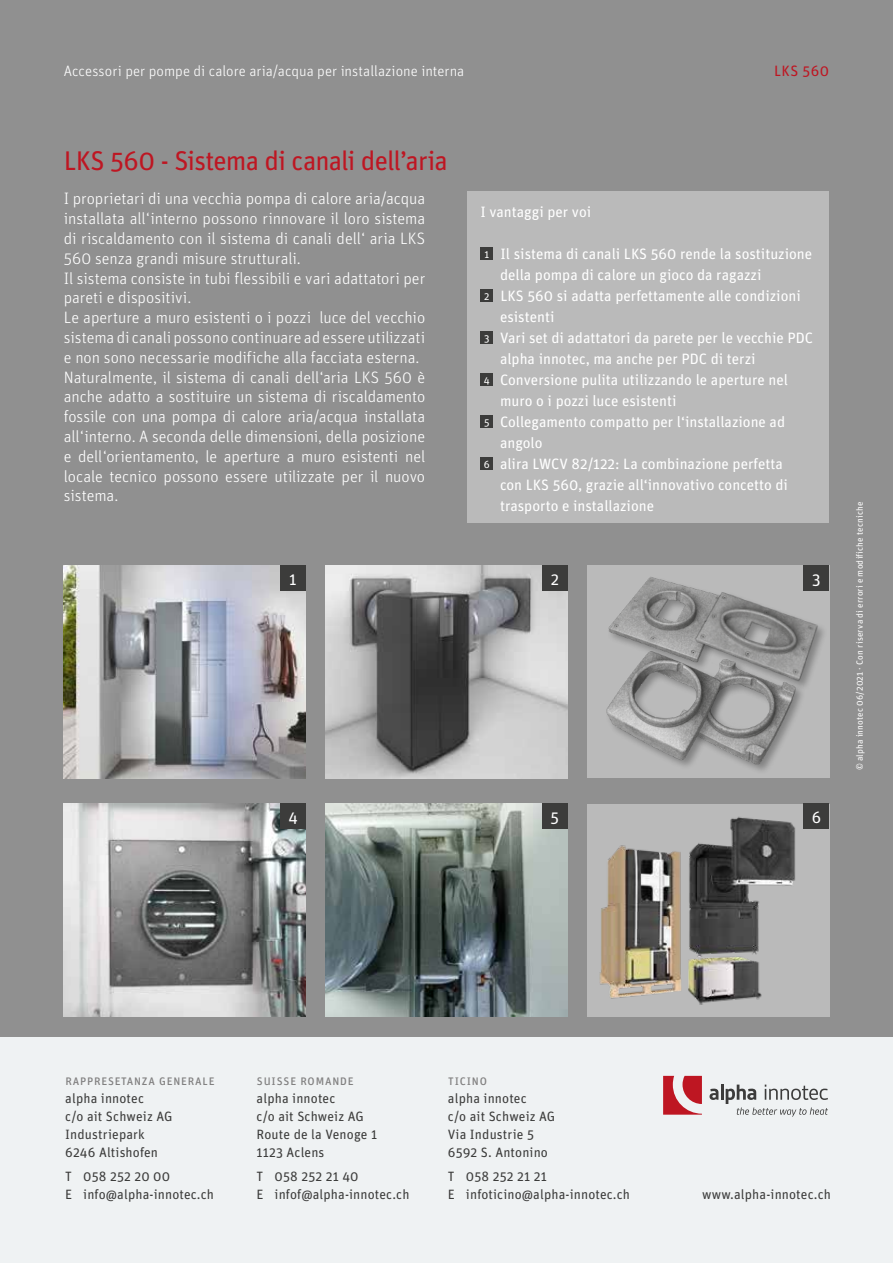
<style>
.page{position:relative;width:893px;height:1263px;background:#909090}
.page>*{position:absolute;margin:0;border:0;box-sizing:border-box;transform-origin:0 0}
.t1{font:27px "Unit Pro";letter-spacing:-.03em;color:#be1622}
.t2{font:300 16.5px/19.8px "Unit Pro";letter-spacing:-.005em;color:#fff}
.t3{font:16.5px "Unit Pro";color:#fff}
.t4{font:15px "Unit Pro";color:#fff}
.t5{font:300 15px "Unit Pro";letter-spacing:.005em;color:#fff}
.t6{font:15px "Unit Pro";letter-spacing:.03em;color:#be1622}
.t7{font:13.5px/18px "Unit Pro";letter-spacing:.01em;color:#3c3c3b}
.t8{font:13.5px "Unit Pro";letter-spacing:.01em;color:#818080}
.t9{font:9px "Unit Pro";letter-spacing:.025em;color:#fff}
.s1{font-size:10.5px}
</style>
<div class="page">
<div style="left:0;top:1037px;width:893px;height:226px;background:#eff2f3"></div>
<svg style="left:663px;top:1076px;width:39px;height:39px"></svg>
<svg style="left:709px;top:1084px;width:119px;height:33px"></svg>
<div style="left:587px;top:566px;width:242px;height:212px;background:#bababa"></div>
<img style="left:608px;top:577px;width:85px;height:73px">
<img style="left:691px;top:588px;width:131px;height:97px">
<div style="left:679px;top:657px;width:127px;height:118px;background:#000;opacity:.3"></div>
<img style="left:732px;top:654px;width:68px;height:113px">
<div style="left:605px;top:650px;width:127px;height:120px;background:#000;opacity:.3"></div>
<img style="left:605px;top:650px;width:119px;height:111px">
<div style="left:587px;top:804px;width:242px;height:212px;background:#bababa"></div>
<img style="left:695px;top:808px;width:109px;height:197px">
<img style="left:599px;top:845px;width:96px;height:154px">
<img style="left:325px;top:566px;width:243px;height:212px">
<div style="left:542px;top:566px;width:26px;height:25px;background:#3c3c3b"></div>
<img style="left:64px;top:566px;width:242px;height:212px">
<div style="left:280px;top:566px;width:26px;height:25px;background:#3c3c3b"></div>
<div style="left:804px;top:566px;width:25px;height:25px;background:#3c3c3b"></div>
<div style="left:804px;top:804px;width:25px;height:25px;background:#3c3c3b"></div>
<div style="left:468px;top:191px;width:361px;height:332px;background:#bababa"></div>
<div style="left:480px;top:247px;width:13px;height:13px;background:#3c3c3b"></div>
<div style="left:480px;top:289px;width:13px;height:13px;background:#3c3c3b"></div>
<div style="left:480px;top:331px;width:13px;height:13px;background:#3c3c3b"></div>
<div style="left:480px;top:373px;width:13px;height:13px;background:#3c3c3b"></div>
<div style="left:480px;top:415px;width:13px;height:13px;background:#3c3c3b"></div>
<div style="left:480px;top:457px;width:13px;height:13px;background:#3c3c3b"></div>
<img style="left:64px;top:804px;width:242px;height:212px">
<img style="left:325px;top:804px;width:243px;height:212px">
<div style="left:542px;top:804px;width:26px;height:25px;background:#3c3c3b"></div>
<div style="left:280px;top:804px;width:26px;height:25px;background:#3c3c3b"></div>
<p class="t5" style="left:64px;top:61px;width:402px">Accessori per pompe di calore aria/acqua per installazione interna</p>
<p class="t6" style="left:774px;top:60px;width:57px">LKS 560</p>
<h1 class="t1" style="left:64px;top:142px;width:386px">LKS 560 - Sistema di canali dell’aria</h1>
<p class="t2" style="left:64px;top:188px;width:363px">I proprietari di una vecchia pompa di calore aria/acqua installata all‘interno possono rinnovare il loro sistema di riscaldamento con il sistema di canali dell‘ aria LKS 560 senza grandi misure strutturali.<br>Il sistema consiste in tubi flessibili e vari adattatori per pareti e dispositivi.<br>Le aperture a muro esistenti o i pozzi luce del vecchio sistema di canali possono continuare ad essere utilizzati e non sono necessarie modifiche alla facciata esterna.<br>Naturalmente, il sistema di canali dell‘aria LKS 560 è anche adatto a sostituire un sistema di riscaldamento fossile con una pompa di calore aria/acqua installata all‘interno. A seconda delle dimensioni, della posizione e dell‘orientamento, le aperture a muro esistenti nel locale tecnico possono essere utilizzate per il nuovo sistema.</p>
<p class="t4" style="left:480px;top:201px;width:112px">I vantaggi per voi</p>
<p class="t4" style="left:484px;top:243px;width:329px"><span class="s1">1</span> Il sistema di canali LKS 560 rende la sostituzione</p>
<p class="t4" style="left:500px;top:264px;width:263px">della pompa di calore un gioco da ragazzi</p>
<p class="t4" style="left:484px;top:285px;width:318px"><span class="s1">2</span> LKS 560 si adatta perfettamente alle condizioni</p>
<p class="t4" style="left:500px;top:306px;width:56px">esistenti</p>
<p class="t4" style="left:484px;top:327px;width:330px"><span class="s1">3</span> Vari set di adattatori da parete per le vecchie PDC</p>
<p class="t4" style="left:500px;top:348px;width:257px">alpha innotec, ma anche per PDC di terzi</p>
<p class="t4" style="left:484px;top:369px;width:306px"><span class="s1">4</span> Conversione pulita utilizzando le aperture nel</p>
<p class="t4" style="left:500px;top:390px;width:178px">muro o i pozzi luce esistenti</p>
<p class="t4" style="left:484px;top:411px;width:302px"><span class="s1">5</span> Collegamento compatto per l‘installazione ad</p>
<p class="t4" style="left:500px;top:432px;width:44px">angolo</p>
<p class="t4" style="left:484px;top:453px;width:300px"><span class="s1">6</span> alira LWCV 82/122: La combinazione perfetta</p>
<p class="t4" style="left:500px;top:474px;width:289px">con LKS 560, grazie all‘innovativo concetto di</p>
<p class="t4" style="left:500px;top:495px;width:156px">trasporto e installazione</p>
<p class="t3" style="left:289px;top:568px;width:9px">1</p>
<p class="t3" style="left:551px;top:568px;width:10px">2</p>
<p class="t3" style="left:812px;top:568px;width:10px">3</p>
<p class="t3" style="left:288px;top:806px;width:11px">4</p>
<p class="t3" style="left:551px;top:806px;width:10px">5</p>
<p class="t3" style="left:812px;top:806px;width:11px">6</p>
<p class="t9" style="left:853px;top:770px;width:270px;rotate:-90deg">© alpha innotec 06/2021 · Con riserva di errori e modifiche tecniche</p>
<p class="t8" style="left:65px;top:1071px;width:151px">rappresetanza generale</p>
<p class="t7" style="left:65px;top:1088px;width:109px">alpha innotec<br>c/o ait Schweiz AG<br>Industriepark<br>6246 Altishofen</p>
<p class="t7" style="left:65px;top:1166px;width:150px">T 058 252 20 00<br>E info@alpha-innotec.ch</p>
<p class="t8" style="left:257px;top:1071px;width:99px">suisse romande</p>
<p class="t7" style="left:257px;top:1088px;width:122px">alpha innotec<br>c/o ait Schweiz AG<br>Route de la Venoge 1<br>1123 Aclens</p>
<p class="t7" style="left:257px;top:1166px;width:154px">T 058 252 21 40<br>E infof@alpha-innotec.ch</p>
<p class="t8" style="left:448px;top:1071px;width:41px">ticino</p>
<p class="t7" style="left:448px;top:1088px;width:109px">alpha innotec<br>c/o ait Schweiz AG<br>Via Industrie 5<br>6592 S. Antonino</p>
<p class="t7" style="left:448px;top:1166px;width:184px">T 058 252 21 21<br>E infoticino@alpha-innotec.ch</p>
<p class="t7" style="left:702px;top:1184px;width:130px">www.alpha-innotec.ch</p>
</div>
